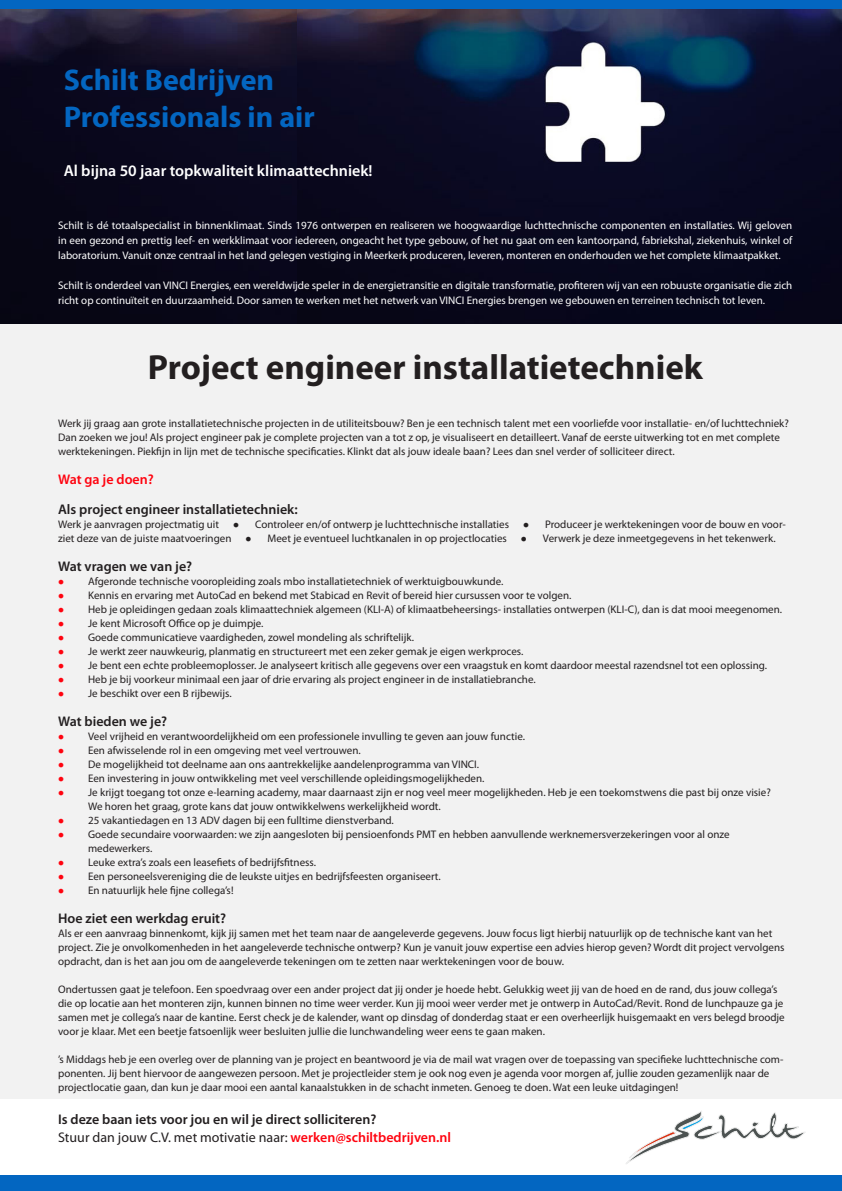
<style>
.page{position:relative;width:842px;height:1191px;background:#fff}
.page>*{position:absolute;margin:0;border:0;box-sizing:border-box;transform-origin:0 0}
.t1{font:700 35px "Myriad Pro";color:#231f20}
.t2{font:700 30px "Myriad Pro";color:#0366c1}
.t3{font:600 16px "Myriad Pro";color:#fff}
.t4{font:600 14px "Myriad Pro";color:#231f20}
.t5{font:14px "Myriad Pro";color:#231f20}
.t6{font:600 14px "Myriad Pro";color:#ff030f}
.t7{font:11px/14px "Myriad Pro";color:#231f20}
.t8{font:11px/15px "Myriad Pro";color:#fff;text-align:justify}
.s1{color:#ff030f}
.s2{font-weight:600;color:#ff030f}
</style>
<div class="page">
<div style="left:0;top:320px;width:842px;height:778px;background:#f2f2f2"></div>
<img style="left:297px;top:9px;width:545px;height:314px">
<img style="left:0;top:9px;width:297px;height:314px">
<svg style="left:626px;top:1111px;width:180px;height:53px"></svg>
<div style="left:0;top:1175px;width:842px;height:16px;background:#0366c1"></div>
<div style="left:0;top:0;width:842px;height:9px;background:#0366c1"></div>
<p class="t2" style="left:64px;top:61px;width:212px">Schilt Bedrijven</p>
<p class="t2" style="left:64px;top:98px;width:253px">Professionals in air</p>
<p class="t3" style="left:64px;top:160px;width:310px">Al bijna 50 jaar topkwaliteit klimaattechniek!</p>
<p class="t8" style="left:58px;top:218px;width:736px">Schilt is dé totaalspecialist in binnenklimaat. Sinds 1976 ontwerpen en realiseren we hoogwaardige luchttechnische componenten en installaties. Wij geloven in een gezond en prettig leef- en werkklimaat voor iedereen, ongeacht het type gebouw, of het nu gaat om een kantoorpand, fabriekshal, ziekenhuis, winkel of laboratorium. Vanuit onze centraal in het land gelegen vestiging in Meerkerk produceren, leveren, monteren en onderhouden we het complete klimaatpakket.</p>
<p class="t8" style="left:58px;top:278px;width:736px">Schilt is onderdeel van VINCI Energies, een wereldwijde speler in de energietransitie en digitale transformatie, profiteren wij van een robuuste organisatie die zich richt op continuïteit en duurzaamheid. Door samen te werken met het netwerk van VINCI Energies brengen we gebouwen en terreinen technisch tot leven.</p>
<p class="t1" style="left:148px;top:345px;width:557px">Project engineer installatietechniek</p>
<p class="t7" style="left:58px;top:415px;width:732px">Werk jij graag aan grote installatietechnische projecten in de utiliteitsbouw? Ben je een technisch talent met een voorliefde voor installatie- en/of luchttechniek?<br>Dan zoeken we jou! Als project engineer pak je complete projecten van a tot z op, je visualiseert en detailleert. Vanaf de eerste uitwerking tot en met complete werktekeningen. Piekfijn in lijn met de technische specificaties. Klinkt dat als jouw ideale baan? Lees dan snel verder of solliciteer direct.</p>
<p class="t6" style="left:58px;top:470px;width:97px">Wat ga je doen?</p>
<p class="t4" style="left:58px;top:500px;width:241px">Als project engineer installatietechniek:</p>
<p class="t7" style="left:58px;top:516px;width:162px">Werk je aanvragen projectmatig uit</p>
<p class="t7" style="left:233px;top:516px;width:277px">● Controleer en/of ontwerp je luchttechnische installaties</p>
<p class="t7" style="left:523px;top:516px;width:264px">● Produceer je werktekeningen voor de bouw en voor-</p>
<p class="t7" style="left:58px;top:530px;width:175px">ziet deze van de juiste maatvoeringen</p>
<p class="t7" style="left:245px;top:530px;width:263px">● Meet je eventueel luchtkanalen in op projectlocaties</p>
<p class="t7" style="left:521px;top:530px;width:256px">● Verwerk je deze inmeetgegevens in het tekenwerk.</p>
<p class="t4" style="left:58px;top:557px;width:136px">Wat vragen we van je?</p>
<p class="t7" style="left:58px;top:573px;width:447px"><span class="s1">●</span> Afgeronde technische vooropleiding zoals mbo installatietechniek of werktuigbouwkunde.</p>
<p class="t7" style="left:58px;top:587px;width:515px"><span class="s1">●</span> Kennis en ervaring met AutoCad en bekend met Stabicad en Revit of bereid hier cursussen voor te volgen.</p>
<p class="t7" style="left:58px;top:601px;width:725px"><span class="s1">●</span> Heb je opleidingen gedaan zoals klimaattechniek algemeen (KLI-A) of klimaatbeheersings- installaties ontwerpen (KLI-C), dan is dat mooi meegenomen.</p>
<p class="t7" style="left:58px;top:615px;width:207px"><span class="s1">●</span> Je kent Microsoft Office op je duimpje.</p>
<p class="t7" style="left:58px;top:629px;width:357px"><span class="s1">●</span> Goede communicatieve vaardigheden, zowel mondeling als schriftelijk.</p>
<p class="t7" style="left:58px;top:643px;width:467px"><span class="s1">●</span> Je werkt zeer nauwkeurig, planmatig en structureert met een zeker gemak je eigen werkproces.</p>
<p class="t7" style="left:58px;top:657px;width:711px"><span class="s1">●</span> Je bent een echte probleemoplosser. Je analyseert kritisch alle gegevens over een vraagstuk en komt daardoor meestal razendsnel tot een oplossing.</p>
<p class="t7" style="left:58px;top:671px;width:479px"><span class="s1">●</span> Heb je bij voorkeur minimaal een jaar of drie ervaring als project engineer in de installatiebranche.</p>
<p class="t7" style="left:58px;top:685px;width:175px"><span class="s1">●</span> Je beschikt over een B rijbewijs.</p>
<p class="t4" style="left:58px;top:712px;width:111px">Wat bieden we je?</p>
<p class="t7" style="left:58px;top:728px;width:468px"><span class="s1">●</span> Veel vrijheid en verantwoordelijkheid om een professionele invulling te geven aan jouw functie.</p>
<p class="t7" style="left:58px;top:742px;width:304px"><span class="s1">●</span> Een afwisselende rol in een omgeving met veel vertrouwen.</p>
<p class="t7" style="left:58px;top:756px;width:423px"><span class="s1">●</span> De mogelijkheid tot deelname aan ons aantrekkelijke aandelenprogramma van VINCI.</p>
<p class="t7" style="left:58px;top:770px;width:428px"><span class="s1">●</span> Een investering in jouw ontwikkeling met veel verschillende opleidingsmogelijkheden.</p>
<p class="t7" style="left:58px;top:784px;width:714px"><span class="s1">●</span> Je krijgt toegang tot onze e-learning academy, maar daarnaast zijn er nog veel meer mogelijkheden. Heb je een toekomstwens die past bij onze visie?</p>
<p class="t7" style="left:88px;top:798px;width:354px">We horen het graag, grote kans dat jouw ontwikkelwens werkelijkheid wordt.</p>
<p class="t7" style="left:58px;top:812px;width:337px"><span class="s1">●</span> 25 vakantiedagen en 13 ADV dagen bij een fulltime dienstverband.</p>
<p class="t7" style="left:58px;top:826px;width:673px"><span class="s1">●</span> Goede secundaire voorwaarden: we zijn aangesloten bij pensioenfonds PMT en hebben aanvullende werknemersverzekeringen voor al onze</p>
<p class="t7" style="left:88px;top:840px;width:66px">medewerkers.</p>
<p class="t7" style="left:58px;top:854px;width:259px"><span class="s1">●</span> Leuke extra’s zoals een leasefiets of bedrijfsfitness.</p>
<p class="t7" style="left:58px;top:868px;width:384px"><span class="s1">●</span> Een personeelsvereniging die de leukste uitjes en bedrijfsfeesten organiseert.</p>
<p class="t7" style="left:58px;top:882px;width:177px"><span class="s1">●</span> En natuurlijk hele fijne collega’s!</p>
<p class="t4" style="left:58px;top:909px;width:170px">Hoe ziet een werkdag eruit?</p>
<p class="t7" style="left:58px;top:925px;width:728px">Als er een aanvraag binnenkomt, kijk jij samen met het team naar de aangeleverde gegevens. Jouw focus ligt hierbij natuurlijk op de technische kant van het project. Zie je onvolkomenheden in het aangeleverde technische ontwerp? Kun je vanuit jouw expertise een advies hierop geven? Wordt dit project vervolgens opdracht, dan is het aan jou om de aangeleverde tekeningen om te zetten naar werktekeningen voor de bouw.</p>
<p class="t7" style="left:58px;top:981px;width:728px">Ondertussen gaat je telefoon. Een spoedvraag over een ander project dat jij onder je hoede hebt. Gelukkig weet jij van de hoed en de rand, dus jouw collega’s die op locatie aan het monteren zijn, kunnen binnen no time weer verder. Kun jij mooi weer verder met je ontwerp in AutoCad/Revit. Rond de lunchpauze ga je samen met je collega’s naar de kantine. Eerst check je de kalender, want op dinsdag of donderdag staat er een overheerlijk huisgemaakt en vers belegd broodje voor je klaar. Met een beetje fatsoenlijk weer besluiten jullie die lunchwandeling weer eens te gaan maken.</p>
<p class="t7" style="left:58px;top:1051px;width:727px">’s Middags heb je een overleg over de planning van je project en beantwoord je via de mail wat vragen over de toepassing van specifieke luchttechnische com&shy;ponenten. Jij bent hiervoor de aangewezen persoon. Met je projectleider stem je ook nog even je agenda voor morgen af, jullie zouden gezamenlijk naar de projectlocatie gaan, dan kun je daar mooi een aantal kanaalstukken in de schacht inmeten. Genoeg te doen. Wat een leuke uitdagingen!</p>
<p class="t4" style="left:58px;top:1110px;width:320px">Is deze baan iets voor jou en wil je direct solliciteren?</p>
<p class="t5" style="left:58px;top:1128px;width:394px">Stuur dan jouw C.V. met motivatie naar: <span class="s2">werken@schiltbedrijven.nl</span></p>
</div>
